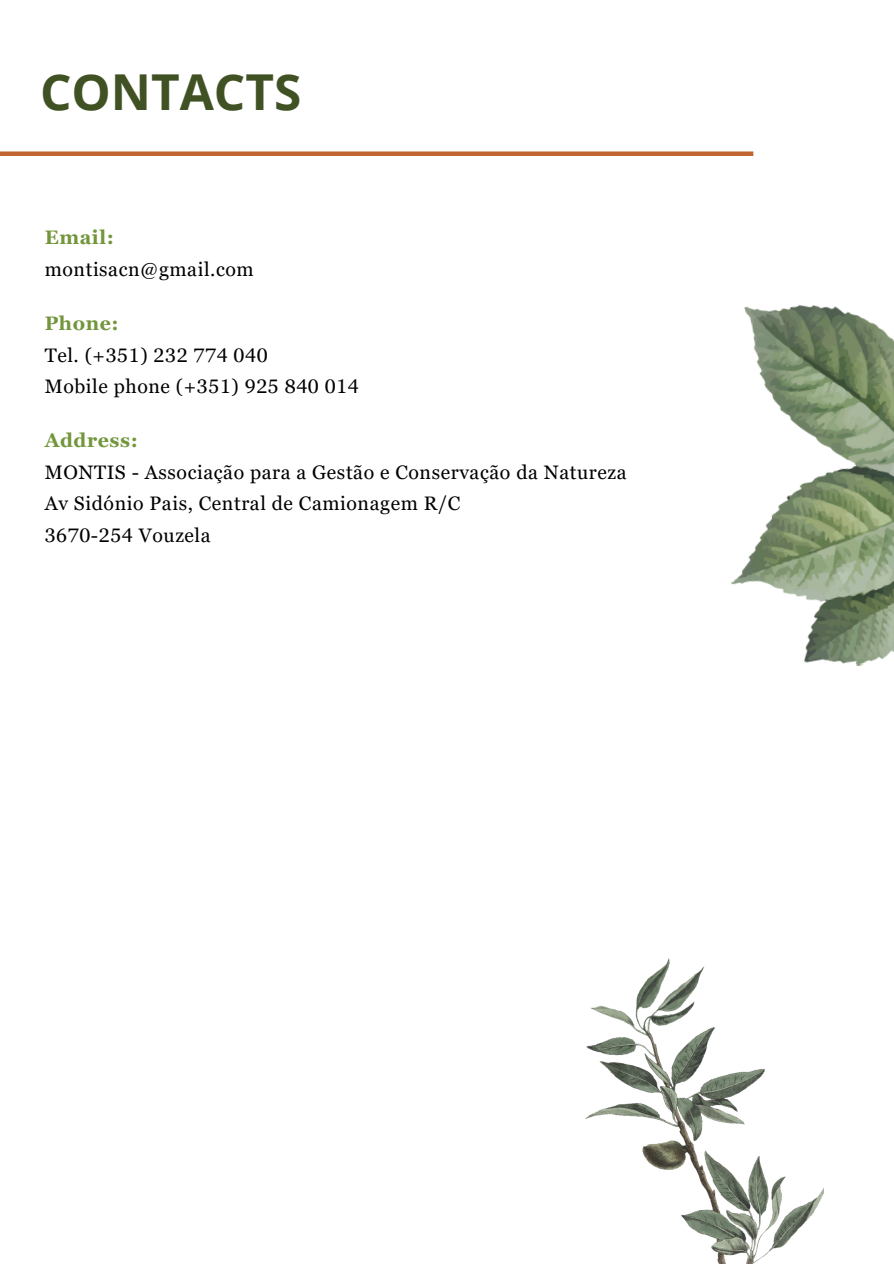
<style>
.page{position:relative;width:894px;height:1264px;background:#fff}
.page>*{position:absolute;margin:0;border:0;box-sizing:border-box;transform-origin:0 0}
.t1{font:700 49.5px "Open Sans";color:#405223}
.t2{font:19.5px "Georgia Pro";letter-spacing:.03em;color:#000}
.t3{font:700 19.5px "Georgia Pro";letter-spacing:.03em;color:#73963c}
</style>
<div class="page">
<div style="left:0;top:151px;width:753px;height:5px;background:#c26531"></div>
<img style="left:585px;top:958px;width:238px;height:305px">
<img style="left:731px;top:304px;width:162px;height:362px">
<h1 class="t1" style="left:40px;top:57px;width:263px">CONTACTS</h1>
<p class="t3" style="left:45px;top:227px;width:71px">Email:</p>
<p class="t2" style="left:45px;top:258px;width:210px">montisacn@gmail.com</p>
<p class="t3" style="left:45px;top:312px;width:76px">Phone:</p>
<p class="t2" style="left:45px;top:344px;width:224px">Tel. (+351) 232 774 040</p>
<p class="t2" style="left:45px;top:375px;width:316px">Mobile phone (+351) 925 840 014</p>
<p class="t3" style="left:45px;top:429px;width:95px">Address:</p>
<p class="t2" style="left:45px;top:461px;width:583px">MONTIS - Associação para a Gestão e Conservação da Natureza</p>
<p class="t2" style="left:45px;top:492px;width:417px">Av Sidónio Pais, Central de Camionagem R/C</p>
<p class="t2" style="left:45px;top:524px;width:167px">3670-254 Vouzela</p>
</div>
